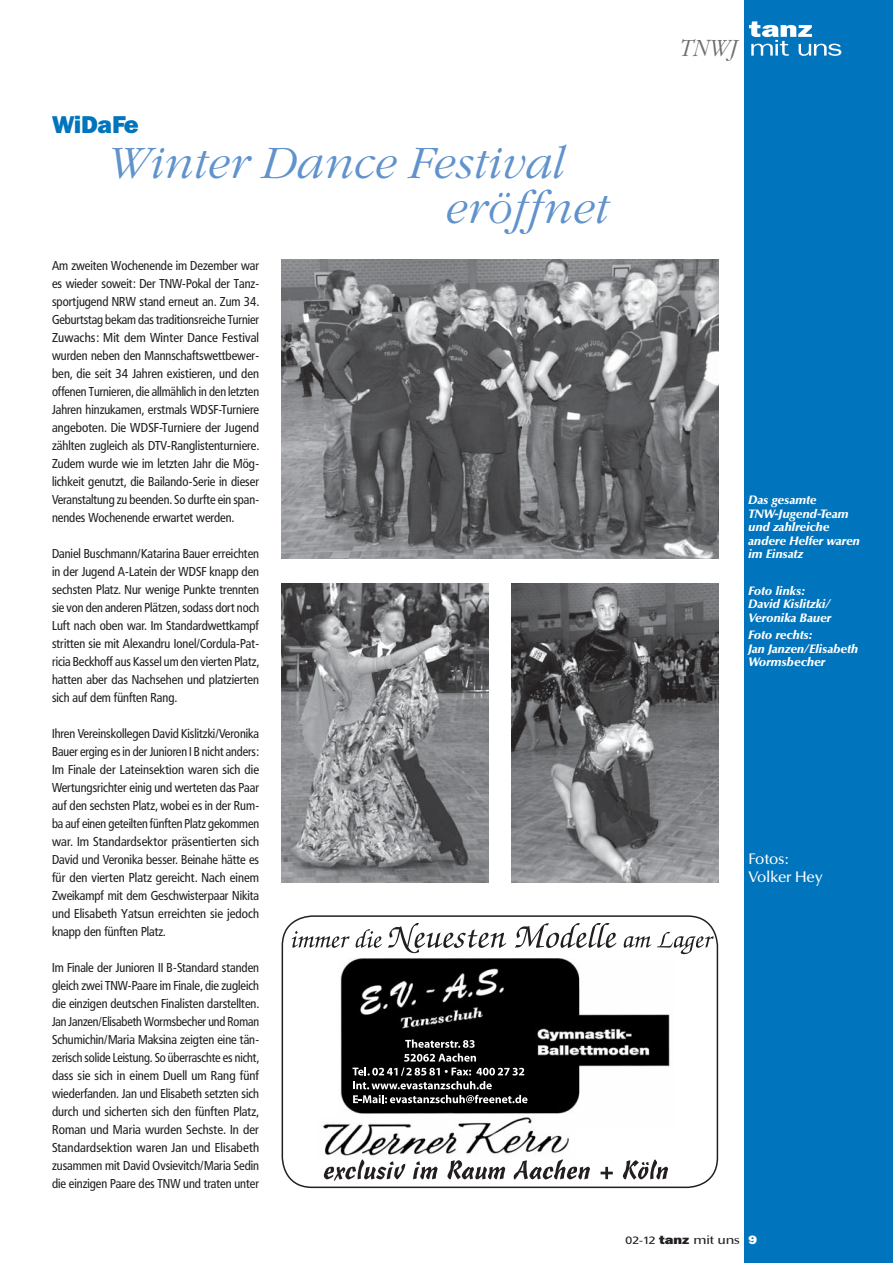
<style>
.page{position:relative;width:893px;height:1263px;background:#fff}
.page>*{position:absolute;margin:0;border:0;box-sizing:border-box;transform-origin:0 0}
.t1{font:italic 300 45px/45px "Garamond Itc T";color:#6092cc}
.t2{font:800 24px "Franklin ITCBQ";letter-spacing:-.02em;color:#0074bc}
.t3{font:italic 300 24px "Garamond Itc T";color:#6d6e70;scale:.9 1}
.t4{font:500 15px/18px "Optima BQ";color:#fff}
.t5{font:12.75px/18px "Frutiger Condensed BQ";color:#231f20;text-align:justify}
.t6{font:italic 900 12px/13.5px "Optima BQ";color:#fff}
.t7{font:500 12px "Optima BQ";letter-spacing:-.01em;color:#231f20;scale:1.2 1}
.s1{font-family:"Frutiger BQ";font-weight:400;font-size:10.5px}
.s2{font-family:"Franklin ITCBQ";font-weight:800}
.s3{font-family:"Franklin ITCBQ";font-weight:800;color:#fff}
</style>
<div class="page">
<div style="left:744px;top:0;width:149px;height:1263px;background:#0074bc"></div>
<svg style="left:749px;top:21px;width:92px;height:35px"></svg>
<img style="left:282px;top:260px;width:436px;height:298px">
<img style="left:282px;top:584px;width:207px;height:298px">
<img style="left:511px;top:584px;width:207px;height:298px">
<svg style="left:292px;top:929px;width:90px;height:19px"></svg>
<svg style="left:388px;top:923px;width:118px;height:30px"></svg>
<svg style="left:515px;top:923px;width:101px;height:25px"></svg>
<svg style="left:624px;top:936px;width:27px;height:12px"></svg>
<svg style="left:657px;top:932px;width:57px;height:22px"></svg>
<img style="left:340px;top:958px;width:330px;height:156px">
<img style="left:323px;top:1117px;width:246px;height:39px">
<svg style="left:324px;top:1160px;width:81px;height:21px"></svg>
<svg style="left:413px;top:1161px;width:25px;height:18px"></svg>
<svg style="left:447px;top:1160px;width:58px;height:19px"></svg>
<svg style="left:514px;top:1160px;width:76px;height:19px"></svg>
<svg style="left:600px;top:1167px;width:13px;height:12px"></svg>
<svg style="left:623px;top:1160px;width:45px;height:20px"></svg>
<svg style="left:352px;top:1039px;width:172px;height:50px;background:#2a2a2a"></svg>
<svg style="left:353px;top:1095px;width:174px;height:8px"></svg>
<div style="left:282px;top:915px;width:436px;height:273px;border:2px solid #231f20;border-radius:30px"></div>
<h2 class="t3" style="left:680px;top:38px;width:66px">TNWJ</h2>
<h2 class="t2" style="left:52px;top:115px;width:88px">WiDaFe</h2>
<h1 class="t1" style="left:446px;top:145px;width:165px;text-indent:-337px">Winter Dance Festival eröffnet</h1>
<p class="t5" style="left:52px;top:258px;width:209px">Am zweiten Wochenende im Dezember war es wieder soweit: Der TNW-Pokal der Tanz&shy;sportjugend NRW stand erneut an. Zum 34.<br>Geburtstag bekam das traditionsreiche Turnier Zuwachs: Mit dem Winter Dance Festival wurden neben den Mannschaftswettbewer&shy;ben, die seit 34 Jahren existieren, und den offenen Turnieren, die allmählich in den letzten Jahren hinzukamen, erstmals WDSF-Turniere angeboten. Die WDSF-Turniere der Jugend zählten zugleich als DTV-Ranglistenturniere.<br>Zudem wurde wie im letzten Jahr die Mög&shy;lichkeit genutzt, die Bailando-Serie in dieser Veranstaltung zu beenden. So durfte ein span&shy;nendes Wochenende erwartet werden.</p>
<p class="t5" style="left:52px;top:546px;width:209px">Daniel Buschmann/Katarina Bauer erreichten in der Jugend A-Latein der WDSF knapp den sechsten Platz. Nur wenige Punkte trennten sie von den anderen Plätzen, sodass dort noch Luft nach oben war. Im Standardwettkampf stritten sie mit Alexandru Ionel/Cordula-Pat&shy;ricia Beckhoff aus Kassel um den vierten Platz, hatten aber das Nachsehen und platzierten sich auf dem fünften Rang.</p>
<p class="t5" style="left:52px;top:726px;width:209px">Ihren Vereinskollegen David Kislitzki/Veronika Bauer erging es in der Junioren I B nicht anders:<br>Im Finale der Lateinsektion waren sich die Wertungsrichter einig und werteten das Paar auf den sechsten Platz, wobei es in der Rum&shy;ba auf einen geteilten fünften Platz gekommen war. Im Standardsektor präsentierten sich David und Veronika besser. Beinahe hätte es für den vierten Platz gereicht. Nach einem Zweikampf mit dem Geschwisterpaar Nikita und Elisabeth Yatsun erreichten sie jedoch knapp den fünften Platz.</p>
<p class="t5" style="left:52px;top:960px;width:209px">Im Finale der Junioren II B-Standard standen gleich zwei TNW-Paare im Finale, die zugleich die einzigen deutschen Finalisten darstellten.<br>Jan Janzen/Elisabeth Wormsbecher und Roman Schumichin/Maria Maksina zeigten eine tän&shy;zerisch solide Leistung. So überraschte es nicht, dass sie sich in einem Duell um Rang fünf wiederfanden. Jan und Elisabeth setzten sich durch und sicherten sich den fünften Platz, Roman und Maria wurden Sechste. In der Standardsektion waren Jan und Elisabeth zusammen mit David Ovsievitch/Maria Sedin die einzigen Paare des TNW und traten unter</p>
<p class="t6" style="left:748px;top:494px;width:113px">Das gesamte<br>TNW-Jugend-Team und zahlreiche andere Helfer waren im Einsatz</p>
<p class="t6" style="left:748px;top:584px;width:85px">Foto links:<br>David Kislitzki/<br>Veronika Bauer</p>
<p class="t6" style="left:748px;top:629px;width:112px">Foto rechts:<br>Jan Janzen/Elisabeth<br>Wormsbecher</p>
<p class="t4" style="left:748px;top:851px;width:76px">Fotos:<br>Volker Hey</p>
<p class="t7" style="left:625px;top:1235px;width:111px"><span class="s1">02-12</span> <span class="s2">tanz</span> mit uns <span class="s3">9</span></p>
</div>
